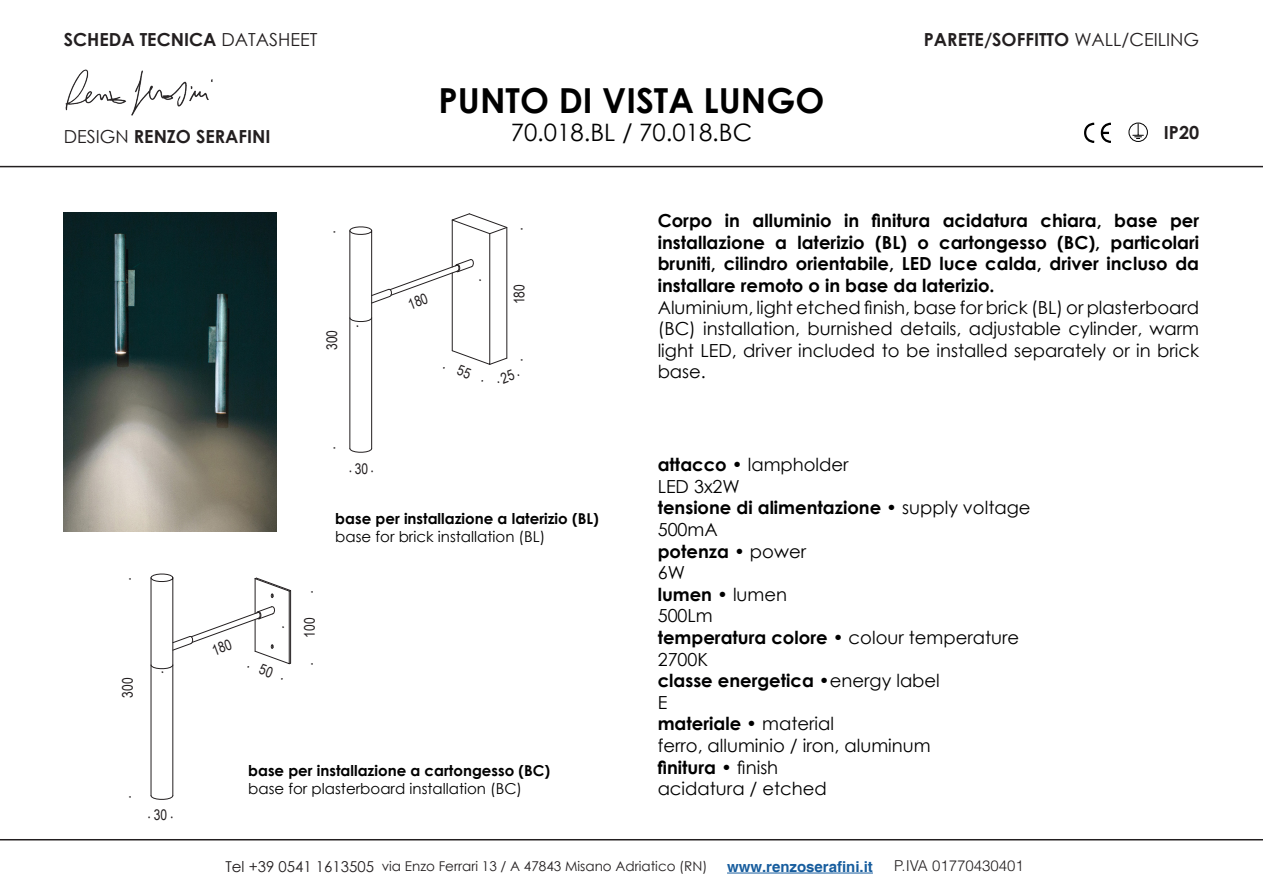
<style>
.page{position:relative;width:1263px;height:893px;background:#fff}
.page>*{position:absolute;margin:0;border:0;box-sizing:border-box;transform-origin:0 0}
.t1{font:700 34.5px "Century Gothic";color:#000}
.t2{font:24px "Century Gothic";color:#000}
.t3{font:18px/21.6px "Century Gothic";color:#000}
.t4{font:700 18px/21.6px "Century Gothic";color:#000;text-align:justify}
.t5{font:700 18px "Century Gothic";color:#231f20}
.t6{font:700 15px "Century Gothic";color:#000}
.t7{font:15px "Century Gothic";color:#000}
.t8{font:700 15px "Helvetica";color:#175d9e}
.t9{font:300 15px "Helvetica";color:#231f20}
.t10{font:14.7px "Arial Narrow";color:#231f20}
.t11{font:13.5px "Century Gothic";color:#231f20}
.t12{font:7.35px "Arial Narrow";color:#231f20}
.s1{font-weight:400}
.s2{font-size:14.7px}
.s3{font-size:7.35px}
.s4{font-weight:700}
.s5{font-weight:700;color:#000001}
.s6{color:#000001}
.s7{font-size:15px}
</style>
<div class="page">
<hr style="left:727px;top:873px;width:146px;height:1px;background:#175d9e">
<hr style="left:0;top:166px;width:1263px;height:1px;background:#231f20">
<hr style="left:0;top:839px;width:1263px;height:1px;background:#231f20">
<svg style="left:1084px;top:122px;width:27px;height:21px"></svg>
<img style="left:65px;top:69px;width:148px;height:47px">
<div style="left:1128px;top:123px;width:20px;height:19px;border:1px solid #000;border-radius:50%"></div>
<svg style="left:1132px;top:123px;width:12px;height:16px"></svg>
<img style="left:64px;top:213px;width:213px;height:319px">
<svg style="left:349px;top:213px;width:159px;height:240px"></svg>
<svg style="left:151px;top:573px;width:140px;height:227px"></svg>
<p class="t5" style="left:64px;top:26px;width:255px">SCHEDA TECNICA <span class="s1">DATASHEET</span></p>
<p class="t5" style="left:64px;top:123px;width:208px"><span class="s1">DESIGN</span> RENZO SERAFINI</p>
<p class="t12" style="left:329px;top:233px;width:4px;rotate:-90deg">•</p>
<p class="t10" style="left:321px;top:350px;width:22px;rotate:-90deg">300</p>
<p class="t12" style="left:329px;top:449px;width:4px;rotate:-90deg">•</p>
<h1 class="t1" style="left:439px;top:74px;width:387px">PUNTO DI VISTA LUNGO</h1>
<h2 class="t2" style="left:511px;top:116px;width:243px">70.018.BL / 70.018.BC</h2>
<p class="t5" style="left:924px;top:25px;width:277px">PARETE/SOFFITTO <span class="s1">WALL/CEILING</span></p>
<p class="t5" style="left:1164px;top:119px;width:37px">IP20</p>
<p class="t12" style="left:445px;top:362px;width:44px;rotate:19deg">• <span class="s2">55</span> •</p>
<p class="t12" style="left:516px;top:230px;width:4px;rotate:-90deg">•</p>
<p class="t10" style="left:508px;top:304px;width:22px;rotate:-90deg">180</p>
<p class="t12" style="left:516px;top:361px;width:4px;rotate:-90deg">•</p>
<p class="t4" style="left:658px;top:209px;width:543px">Corpo in alluminio in finitura acidatura chiara, base per installazione a laterizio (BL) o cartongesso (BC), particolari bruniti, cilindro orientabile, LED luce calda, driver incluso da installare remoto o in base da laterizio.</p>
<p class="t3" style="left:658px;top:296px;width:543px;text-align:justify">Aluminium, light etched finish, base for brick (BL) or plasterboard (BC) installation, burnished details, adjustable cylinder, warm light LED, driver included to be installed separately or in brick base.</p>
<p class="t12" style="left:125px;top:580px;width:4px;rotate:-90deg">•</p>
<p class="t10" style="left:117px;top:698px;width:22px;rotate:-90deg">300</p>
<p class="t12" style="left:125px;top:798px;width:4px;rotate:-90deg">•</p>
<p class="t12" style="left:148px;top:812px;width:26px">• <span class="s2">30</span> •</p>
<p class="t12" style="left:350px;top:465px;width:25px">• <span class="s2">30</span> •</p>
<p class="t12" style="left:249px;top:662px;width:39px;rotate:19deg">• <span class="s2">50</span> •</p>
<p class="t12" style="left:307px;top:593px;width:4px;rotate:-90deg">•</p>
<p class="t10" style="left:299px;top:665px;width:49px;rotate:-90deg"><span class="s3">•</span> 100</p>
<p class="t6" style="left:335px;top:507px;width:265px">base per installazione a laterizio (BL)</p>
<p class="t7" style="left:335px;top:526px;width:211px">base for brick installation (BL)</p>
<p class="t6" style="left:248px;top:759px;width:304px">base per installazione a cartongesso (BC)</p>
<p class="t7" style="left:248px;top:778px;width:275px">base for plasterboard installation (BC)</p>
<p class="t3" style="left:658px;top:454px;width:374px"><span class="s4">attacco</span> • lampholder<br>LED 3x2W<br><span class="s4">tensione di alimentazione</span> • supply voltage<br>500mA<br><span class="s4">potenza</span> • power<br>6W<br><span class="s4">lumen</span> • lumen<br>500Lm<br><span class="s4">temperatura colore</span> • colour temperature<br>2700K<br><span class="s5">classe energetica</span> <span class="s6">•energy label<br>E<br></span><span class="s4">materiale</span> • material<br>ferro, alluminio / iron, aluminum<br><span class="s4">finitura</span> • finish<br>acidatura / etched</p>
<p class="t11" style="left:225px;top:857px;width:483px"><span class="s7">Tel +39 0541 1613505</span> via Enzo Ferrari 13 / A 47843 Misano Adriatico (RN)</p>
<p class="t8" style="left:727px;top:857px;width:147px">www.renzoserafini.it</p>
<p class="t9" style="left:894px;top:857px;width:131px">P.IVA 01770430401</p>
</div>
